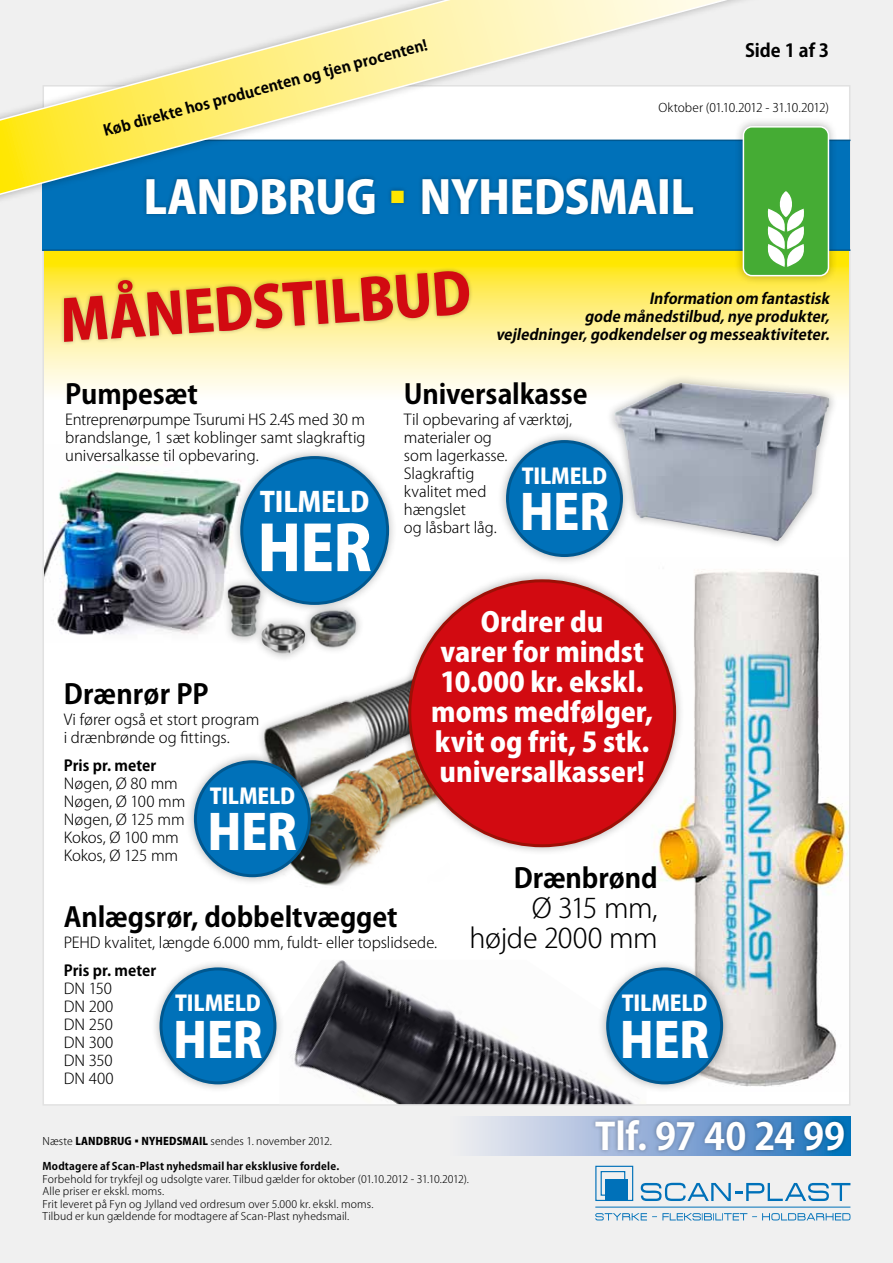
<style>
.page{position:relative;width:893px;height:1263px;background:#f0f0f0}
.page>*{position:absolute;margin:0;border:0;box-sizing:border-box;transform-origin:0 0}
.t1{font:800 61.5px "Koz Go Pro";color:#fff}
.t2{font:800 56.25px "Koz Go Pro";color:#d20a11}
.t3{font:800 48px "Koz Go Pro";letter-spacing:-.015em;color:#fff}
.t4{font:800 45px "Koz Go Pro";letter-spacing:-.015em;color:#fff}
.t5{font:700 36.75px "Koz Go Pro";letter-spacing:-.005em;color:#fff}
.t6{font:800 27.3px "Koz Go Pro";letter-spacing:-.01em;color:#fff}
.t7{font:800 27px/30px "Koz Go Pro";color:#fff;text-align:center}
.t8{font:700 27px "Koz Go Pro";letter-spacing:-.005em;color:#000}
.t9{font:300 27px/30px "Koz Go Pro";letter-spacing:-.015em;color:#000;text-align:right}
.t10{font:800 21.3px "Koz Go Pro";letter-spacing:-.01em;color:#fff}
.t11{font:700 18px "Koz Go Pro";letter-spacing:-.005em;color:#000}
.t12{font:300 15px/18px "Koz Go Pro";letter-spacing:-.005em;color:#000}
.t13{font:italic 700 15px/18px "Koz Go Pro";color:#000;text-align:right}
.t14{font:700 15px "Koz Go Pro";letter-spacing:.005em;color:#000}
.t15{font:300 12px "Koz Go Pro";letter-spacing:-.025em;color:#000}
.t16{font:300 10.5px/12.6px "Koz Go Pro";letter-spacing:.01em;color:#000}
.t17{font:700 10.5px "Koz Go Pro";letter-spacing:.02em;color:#000}
.s1{font-weight:300;color:#ffe600}
.s2{font-weight:800}
</style>
<div class="page">
<div style="left:43px;top:85px;width:807px;height:1021px;background:#fff;border:2px solid #e1e1e1"></div>
<div style="left:43px;top:140px;width:807px;height:111px;background:#0071b9"></div>
<hr style="left:595px;top:1206px;width:255px;height:1px;background:#0071b9">
<svg style="left:641px;top:1183px;width:209px;height:18px"></svg>
<svg style="left:595px;top:1213px;width:255px;height:7px"></svg>
<div style="left:595px;top:1166px;width:38px;height:35px;border:1px solid #0071b9"></div>
<div style="left:601px;top:1171px;width:24px;height:25px;border:1px solid #0071b9"></div>
<div style="left:606px;top:1179px;width:22px;height:22px;background:#0071b9"></div>
<hr style="left:43px;top:140px;width:807px;height:1px;background:#005890">
<div style="left:0;top:0;width:807px;height:221px;background:#000;opacity:.3"></div>
<svg style="left:0;top:0;width:800px;height:213px"></svg>
<svg style="left:44px;top:251px;width:805px;height:149px;background:#fff295"></svg>
<div style="left:59px;top:267px;width:414px;height:79px;background:#000;opacity:.3"></div>
<img style="left:320px;top:801px;width:79px;height:85px">
<img style="left:260px;top:681px;width:139px;height:120px">
<hr style="left:43px;top:249px;width:807px;height:2px;background:#005890">
<div style="left:734px;top:117px;width:104px;height:169px;background:#000;opacity:.3"></div>
<div style="left:743px;top:127px;width:85px;height:149px;background:#45ac34;border-radius:9px"></div>
<div style="left:743px;top:126px;width:86px;height:150px;border:2px solid #fff;border-radius:9px"></div>
<svg style="left:767px;top:191px;width:37px;height:76px"></svg>
<img style="left:654px;top:557px;width:194px;height:535px">
<div style="left:399px;top:570px;width:286px;height:286px;background:#000;opacity:.3"></div>
<div style="left:410px;top:581px;width:265px;height:265px;background:#d20a11;border-radius:50%"></div>
<div style="left:606px;top:374px;width:232px;height:175px;background:#000;opacity:.3"></div>
<img style="left:615px;top:383px;width:214px;height:158px">
<img style="left:44px;top:444px;width:187px;height:199px">
<img style="left:261px;top:620px;width:40px;height:38px">
<div style="left:219px;top:576px;width:50px;height:70px;background:#000;opacity:.3"></div>
<img style="left:208px;top:582px;width:75px;height:57px">
<div style="left:301px;top:602px;width:64px;height:53px;background:#000;opacity:.3"></div>
<img style="left:303px;top:614px;width:61px;height:37px">
<img style="left:279px;top:960px;width:367px;height:144px">
<svg style="left:474px;top:1116px;width:376px;height:39px;background:#c8d3e6"></svg>
<div style="left:592px;top:1116px;width:256px;height:39px;background:#000;opacity:.3"></div>
<div style="left:231px;top:447px;width:167px;height:167px;background:#000;opacity:.3"></div>
<div style="left:242px;top:458px;width:146px;height:145px;background:#0071b9;border-radius:50%"></div>
<div style="left:240px;top:456px;width:149px;height:149px;border:3px solid #005890;border-radius:50%"></div>
<div style="left:497px;top:431px;width:135px;height:135px;background:#000;opacity:.3"></div>
<div style="left:507px;top:442px;width:114px;height:113px;background:#0071b9;border-radius:50%"></div>
<div style="left:506px;top:440px;width:117px;height:117px;border:3px solid #005890;border-radius:50%"></div>
<div style="left:597px;top:958px;width:135px;height:135px;background:#000;opacity:.3"></div>
<div style="left:608px;top:969px;width:114px;height:114px;background:#0071b9;border-radius:50%"></div>
<div style="left:606px;top:967px;width:117px;height:117px;border:3px solid #005890;border-radius:50%"></div>
<div style="left:151px;top:958px;width:135px;height:135px;background:#000;opacity:.3"></div>
<div style="left:161px;top:969px;width:114px;height:114px;background:#0071b9;border-radius:50%"></div>
<div style="left:159px;top:967px;width:117px;height:117px;border:3px solid #005890;border-radius:50%"></div>
<div style="left:185px;top:751px;width:135px;height:135px;background:#000;opacity:.3"></div>
<div style="left:195px;top:762px;width:114px;height:114px;background:#0071b9;border-radius:50%"></div>
<div style="left:194px;top:760px;width:117px;height:117px;border:3px solid #005890;border-radius:50%"></div>
<p class="t14" style="left:101px;top:122px;width:336px;rotate:-15deg">Køb direkte hos producenten og tjen procenten!</p>
<p class="t11" style="left:745px;top:39px;width:85px">Side 1 af 3</p>
<p class="t15" style="left:658px;top:100px;width:172px">Oktober (01.10.2012 - 31.10.2012)</p>
<h3 class="t4" style="left:143px;top:168px;width:552px">LANDBRUG <span class="s1">▪</span> NYHEDSMAIL</h3>
<h2 class="t2" style="left:57px;top:285px;width:414px;rotate:-4deg">MÅNEDSTILBUD</h2>
<p class="t13" style="left:584px;top:291px;width:250px">Information om fantastisk<br>gode månedstilbud,nye produkter,</p>
<p class="t13" style="left:496px;top:327px;width:339px">vejledninger,godkendelserog messeaktiviteter.</p>
<h3 class="t8" style="left:65px;top:377px;width:134px">Pumpesæt</h3>
<p class="t12" style="left:65px;top:411px;width:302px;text-align:justify">Entreprenørpumpe Tsurumi HS 2.4S med 30 m brandslange, 1 sæt koblinger samt slagkraftig universalkasse til opbevaring.</p>
<h3 class="t6" style="left:260px;top:484px;width:111px">TILMELD</h3>
<h1 class="t1" style="left:257px;top:508px;width:116px">HER</h1>
<h3 class="t8" style="left:64px;top:677px;width:146px">Drænrør PP</h3>
<p class="t12" style="left:64px;top:710px;width:197px">Vi fører også et stort program i drænbrønde og fittings.</p>
<p class="t14" style="left:64px;top:756px;width:94px">Pris pr. meter</p>
<p class="t12" style="left:64px;top:775px;width:123px">Nøgen, Ø 80 mm<br>Nøgen, Ø 100 mm<br>Nøgen, Ø 125 mm<br>Kokos, Ø 100 mm<br>Kokos, Ø 125 mm</p>
<h3 class="t10" style="left:210px;top:782px;width:87px">TILMELD</h3>
<h3 class="t3" style="left:208px;top:801px;width:91px">HER</h3>
<h3 class="t8" style="left:404px;top:377px;width:185px">Universalkasse</h3>
<p class="t12" style="left:404px;top:411px;width:170px">Til opbevaring af værktøj, materialer og<br>som lagerkasse.<br>Slagkraftig<br>kvalitet med<br>hængslet<br>og låsbart låg.</p>
<h3 class="t10" style="left:522px;top:462px;width:87px">TILMELD</h3>
<h3 class="t3" style="left:520px;top:481px;width:91px">HER</h3>
<h3 class="t7" style="left:431px;top:609px;width:223px">Ordrer du<br>varer for mindst<br>10.000 kr. ekskl. moms medfølger, kvit og frit, 5 stk. universalkasser!</h3>
<h3 class="t8" style="left:64px;top:899px;width:335px">Anlægsrør, dobbeltvægget</h3>
<p class="t12" style="left:64px;top:933px;width:375px">PEHD kvalitet, længde 6.000 mm, fuldt- eller topslidsede.</p>
<p class="t14" style="left:64px;top:961px;width:94px">Pris pr. meter</p>
<p class="t12" style="left:64px;top:980px;width:51px">DN 150<br>DN 200<br>DN 250<br>DN 300<br>DN 350<br>DN 400</p>
<h3 class="t10" style="left:175px;top:990px;width:87px">TILMELD</h3>
<h3 class="t3" style="left:173px;top:1009px;width:91px">HER</h3>
<h3 class="t8" style="left:514px;top:860px;width:145px">Drænbrønd</h3>
<h3 class="t9" style="left:469px;top:893px;width:190px">Ø 315 mm, højde 2000 mm</h3>
<h3 class="t10" style="left:622px;top:990px;width:87px">TILMELD</h3>
<h3 class="t3" style="left:620px;top:1009px;width:91px">HER</h3>
<p class="t16" style="left:43px;top:1135px;width:291px">Næste <span class="s2">LANDBRUG</span> ▪ <span class="s2">NYHEDSMAIL</span> sendes 1. november 2012.</p>
<p class="t17" style="left:43px;top:1159px;width:298px">Modtagere af Scan-Plast nyhedsmail har eksklusive fordele.</p>
<p class="t16" style="left:43px;top:1172px;width:428px">Forbehold for trykfejl og udsolgte varer. Tilbud gælder for oktober (01.10.2012 - 31.10.2012).<br>Alle priser er ekskl. moms.<br>Frit leveret på Fyn og Jylland ved ordresum over 5.000 kr. ekskl. moms.<br>Tilbud er kun gældende for modtagere af Scan-Plast nyhedsmail.</p>
<h3 class="t5" style="left:595px;top:1113px;width:251px">Tlf. 97 40 24 99</h3>
</div>
